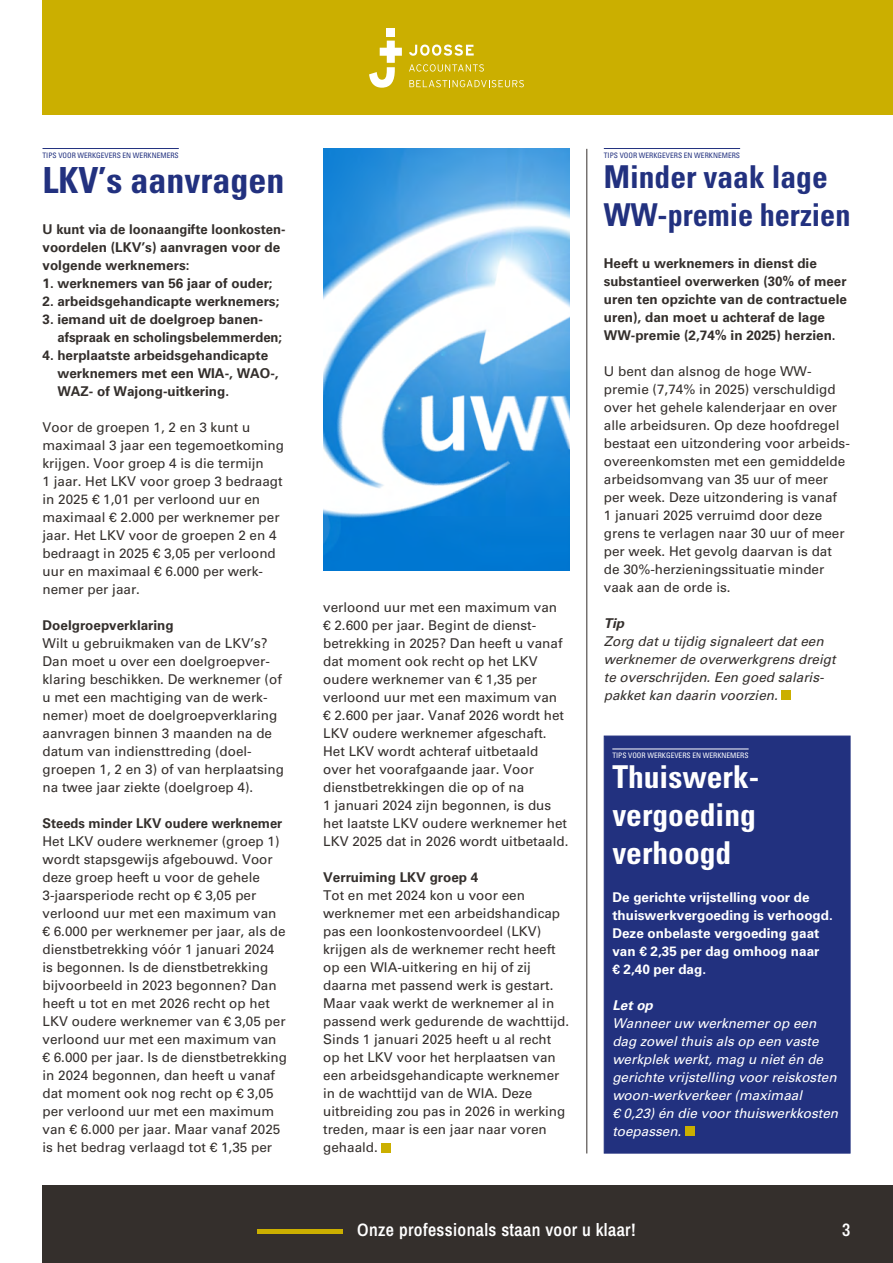
<style>
.page{position:relative;width:893px;height:1263px;background:#fff}
.page>*{position:absolute;margin:0;border:0;box-sizing:border-box;transform-origin:0 0}
.t1{font:700 condensed 36px "Univers LT Std";color:#22317f}
.t2{font:700 condensed 31.5px/37.8px "Univers LT Std";color:#22317f}
.t3{font:700 condensed 31.5px/37.8px "Univers LT Std";color:#fff;text-align:justify}
.t4{font:18px "Archivo Narrow";letter-spacing:.02em;color:#fff}
.t5{font:13.5px/18px "Univers LT Std";color:#342f2c}
.t6{font:700 13.5px/18px "Univers LT Std";color:#342f2c}
.t7{font:italic 13.5px/18px "Univers LT Std";color:#fff}
.t8{font:700 13.5px/18px "Univers LT Std";color:#fff}
.t9{font:italic 13.5px/18px "Univers LT Std";color:#342f2c}
.t10{font:700 13.5px "Univers LT Std";color:#342f2c;scale:.96 1}
.t11{font:italic 700 13.5px "Univers LT Std";color:#fff}
.t12{font:italic 700 13.5px "Univers LT Std";color:#342f2c}
.t13{font:condensed 7.5px "Univers LT Std";color:#22317f}
.t14{font:condensed 7.5px "Univers LT Std";color:#fff}
</style>
<div class="page">
<div style="left:43px;top:1186px;width:850px;height:77px;background:#342f2c"></div>
<div style="left:43px;top:0;width:850px;height:115px;background:#cbaf00"></div>
<hr style="left:257px;top:1229px;width:85px;height:4px;background:#cbaf00">
<svg style="left:409px;top:64px;width:75px;height:8px"></svg>
<svg style="left:409px;top:45px;width:65px;height:11px"></svg>
<svg style="left:409px;top:80px;width:115px;height:7px"></svg>
<svg style="left:369px;top:41px;width:33px;height:47px"></svg>
<div style="left:387px;top:28px;width:8px;height:8px;background:#fff"></div>
<div style="left:604px;top:736px;width:246px;height:417px;background:#22317f;border:1px solid #22317f"></div>
<div style="left:685px;top:1126px;width:9px;height:10px;background:#cbaf00"></div>
<div style="left:782px;top:690px;width:9px;height:10px;background:#cbaf00"></div>
<hr style="left:612px;top:749px;width:137px;height:1px;background:#fff">
<hr style="left:604px;top:148px;width:136px;height:1px;background:#22317f">
<hr style="left:586px;top:149px;width:1px;height:1004px;background:#342f2c">
<img style="left:323px;top:149px;width:247px;height:422px">
<div style="left:382px;top:1143px;width:9px;height:9px;background:#cbaf00"></div>
<hr style="left:43px;top:148px;width:136px;height:1px;background:#22317f">
<p class="t13" style="left:43px;top:150px;width:138px">TIPS VOOR WERKGEVERS EN WERKNEMERS</p>
<h1 class="t1" style="left:43px;top:158px;width:243px">LKV’s aanvragen</h1>
<p class="t6" style="left:43px;top:220px;width:245px">U kunt via de loonaangifte loonkosten&shy;voordelen (LKV’s) aanvragen voor de volgende werknemers:</p>
<p class="t6" style="left:43px;top:274px;width:232px">1. werknemers van 56 jaar of ouder;</p>
<p class="t6" style="left:43px;top:292px;width:238px">2. arbeidsgehandicapte werknemers;</p>
<p class="t6" style="left:57px;top:310px;width:226px;text-indent:-15px">3. iemand uit de doelgroep banen&shy;afspraak en scholingsbelemmerden;</p>
<p class="t6" style="left:57px;top:346px;width:223px;text-indent:-15px">4. herplaatste arbeidsgehandicapte werknemers met een WIA-, WAO-,<br>WAZ- of Wajong-uitkering.</p>
<p class="t5" style="left:43px;top:418px;width:243px">Voor de groepen 1, 2 en 3 kunt u maximaal 3 jaar een tegemoetkoming krijgen. Voor groep 4 is die termijn<br>1 jaar. Het LKV voor groep 3 bedraagt in 2025 € 1,01 per verloond uur en maximaal € 2.000 per werknemer per jaar. Het LKV voor de groepen 2 en 4 bedraagt in 2025 € 3,05 per verloond uur en maximaal € 6.000 per werk&shy;nemer per jaar.</p>
<p class="t6" style="left:43px;top:616px;width:133px">Doelgroepverklaring</p>
<p class="t5" style="left:43px;top:634px;width:243px">Wilt u gebruikmaken van de LKV’s?<br>Dan moet u over een doelgroepver&shy;klaring beschikken. De werknemer (of u met een machtiging van de werk&shy;nemer) moet de doelgroepverklaring aanvragen binnen 3 maanden na de datum van indiensttreding (doel&shy;groepen 1, 2 en 3) of van herplaatsing na twee jaar ziekte (doelgroep 4).</p>
<p class="t10" style="left:43px;top:815px;width:251px">Steeds minder LKV oudere werknemer</p>
<p class="t5" style="left:43px;top:832px;width:246px">Het LKV oudere werknemer (groep 1) wordt stapsgewijs afgebouwd. Voor deze groep heeft u voor de gehele 3-jaarsperiode recht op € 3,05 per verloond uur met een maximum van € 6.000 per werknemer per jaar, als de dienstbetrekking vóór 1 januari 2024 is begonnen. Is de dienstbetrekking bijvoorbeeld in 2023 begonnen? Dan heeft u tot en met 2026 recht op het LKV oudere werknemer van € 3,05 per verloond uur met een maximum van € 6.000 per jaar. Is de dienstbetrekking in 2024 begonnen, dan heeft u vanaf dat moment ook nog recht op € 3,05 per verloond uur met een maximum van € 6.000 per jaar. Maar vanaf 2025 is het bedrag verlaagd tot € 1,35 per</p>
<p class="t5" style="left:323px;top:598px;width:247px">verloond uur met een maximum van<br>€ 2.600 per jaar. Begint de dienst&shy;betrekking in 2025? Dan heeft u vanaf dat moment ook recht op het LKV oudere werknemer van € 1,35 per verloond uur met een maximum van<br>€ 2.600 per jaar. Vanaf 2026 wordt het LKV oudere werknemer afgeschaft.<br>Het LKV wordt achteraf uitbetaald over het voorafgaande jaar. Voor dienstbetrekkingen die op of na<br>1 januari 2024 zijn begonnen, is dus het laatste LKV oudere werknemer het LKV 2025 dat in 2026 wordt uitbetaald.</p>
<p class="t6" style="left:323px;top:868px;width:157px">Verruiming LKV groep 4</p>
<p class="t5" style="left:323px;top:886px;width:248px">Tot en met 2024 kon u voor een werknemer met een arbeidshandicap pas een loonkostenvoordeel (LKV) krijgen als de werknemer recht heeft op een WIA-uitkering en hij of zij daarna met passend werk is gestart.<br>Maar vaak werkt de werknemer al in passend werk gedurende de wachttijd.<br>Sinds 1 januari 2025 heeft u al recht op het LKV voor het herplaatsen van een arbeidsgehandicapte werknemer in de wachttijd van de WIA. Deze uitbreiding zou pas in 2026 in werking treden, maar is een jaar naar voren gehaald.</p>
<p class="t13" style="left:604px;top:150px;width:138px">TIPS VOOR WERKGEVERS EN WERKNEMERS</p>
<h2 class="t2" style="left:604px;top:158px;width:248px">Minder vaak lage<br>WW-premie herzien</h2>
<p class="t6" style="left:604px;top:254px;width:245px">Heeft u werknemers in dienst die substantieel overwerken (30% of meer uren ten opzichte van de contractuele uren), dan moet u achteraf de lage WW-premie (2,74% in 2025) herzien.</p>
<p class="t5" style="left:604px;top:362px;width:248px">U bent dan alsnog de hoge WW&shy;premie (7,74% in 2025) verschuldigd over het gehele kalenderjaar en over alle arbeidsuren. Op deze hoofdregel bestaat een uitzondering voor arbeids&shy;overeenkomsten met een gemiddelde arbeidsomvang van 35 uur of meer per week. Deze uitzondering is vanaf<br>1 januari 2025 verruimd door deze grens te verlagen naar 30 uur of meer per week. Het gevolg daarvan is dat de 30%-herzieningssituatie minder vaak aan de orde is.</p>
<p class="t12" style="left:604px;top:615px;width:22px">Tip</p>
<p class="t9" style="left:604px;top:632px;width:233px">Zorg dat u tijdig signaleert dat een werknemer de overwerkgrens dreigt te overschrijden. Een goed salaris&shy;pakket kan daarin voorzien.</p>
<p class="t14" style="left:612px;top:750px;width:138px">TIPS VOOR WERKGEVERS EN WERKNEMERS</p>
<h2 class="t3" style="left:612px;top:758px;width:148px">Thuiswerk&shy;vergoeding verhoogd</h2>
<p class="t8" style="left:612px;top:888px;width:222px">De gerichte vrijstelling voor de thuiswerkvergoeding is verhoogd.<br>Deze onbelaste vergoeding gaat van € 2,35 per dag omhoog naar<br>€ 2,40 per dag.</p>
<p class="t11" style="left:612px;top:997px;width:42px">Let op</p>
<p class="t7" style="left:612px;top:1014px;width:227px">Wanneer uw werknemer op een dag zowel thuis als op een vaste werkplek werkt, mag u niet én de gerichte vrijstelling voor reiskosten woon-werkverkeer (maximaal<br>€ 0,23) én die voor thuiswerkkosten toepassen.</p>
<h3 class="t4" style="left:357px;top:1217px;width:280px">Onze professionals staan voor u klaar!</h3>
<h3 class="t4" style="left:842px;top:1217px;width:10px">3</h3>
</div>
